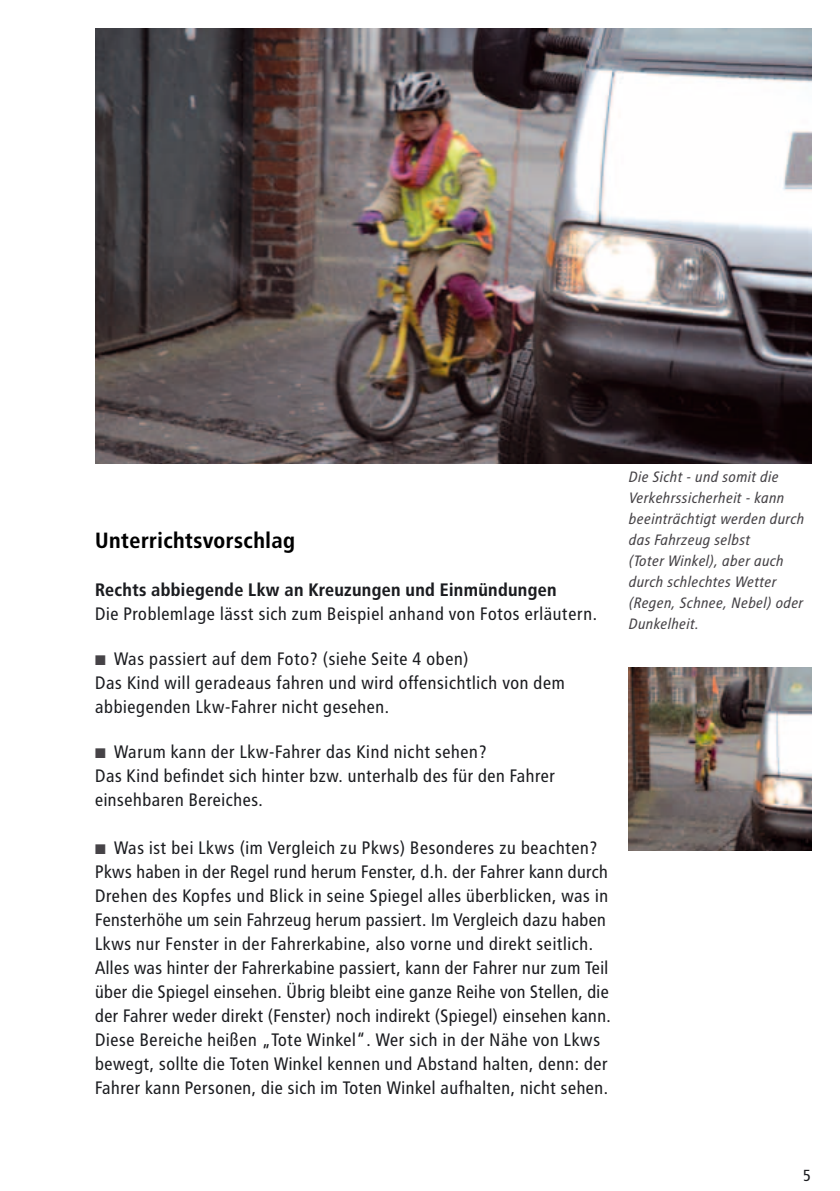
<style>
.page{position:relative;width:840px;height:1191px;background:#fff}
.page>*{position:absolute;margin:0;border:0;box-sizing:border-box;transform-origin:0 0}
.t1{font:700 22px "Transit";color:#000}
.t2{font:18px/24px "Transit";letter-spacing:-.005em;color:#1b1c20}
.t3{font:700 18px "Transit";letter-spacing:-.005em;color:#1b1c20}
.t4{font:16px "Transit";color:#1b1c20}
.t5{font:italic 15px/21px "Transit";color:#464347}
.s1{color:#464347}
</style>
<div class="page">
<img style="left:95px;top:28px;width:716px;height:435px">
<img style="left:628px;top:667px;width:183px;height:183px">
<p class="t1" style="left:95px;top:527px;width:202px">Unterrichtsvorschlag</p>
<p class="t3" style="left:95px;top:579px;width:463px">Rechts abbiegende Lkw an Kreuzungen und Einmündungen</p>
<p class="t2" style="left:95px;top:601px;width:504px">Die Problemlage lässt sich zum Beispiel anhand von Fotos erläutern.</p>
<p class="t2" style="left:95px;top:646px;width:471px"><span class="s1">■</span> Was passiert auf dem Foto? (siehe Seite 4 oben)<br>Das Kind will geradeaus fahren und wird offensichtlich von dem abbiegenden Lkw-Fahrer nicht gesehen.</p>
<p class="t2" style="left:95px;top:739px;width:462px"><span class="s1">■</span> Warum kann der Lkw-Fahrer das Kind nicht sehen?<br>Das Kind befindet sich hinter bzw. unterhalb des für den Fahrer einsehbaren Bereiches.</p>
<p class="t2" style="left:95px;top:835px;width:517px"><span class="s1">■</span> Was ist bei Lkws (im Vergleich zu Pkws) Besonderes zu beachten?<br>Pkws haben in der Regel rund herum Fenster, d.h. der Fahrer kann durch Drehen des Kopfes und Blick in seine Spiegel alles überblicken, was in Fensterhöhe um sein Fahrzeug herum passiert. Im Vergleich dazu haben Lkws nur Fenster in der Fahrerkabine, also vorne und direkt seitlich.<br>Alles was hinter der Fahrerkabine passiert, kann der Fahrer nur zum Teil über die Spiegel einsehen. Übrig bleibt eine ganze Reihe von Stellen, die der Fahrer weder direkt (Fenster) noch indirekt (Spiegel) einsehen kann.<br>Diese Bereiche heißen „Tote Winkel“. Wer sich in der Nähe von Lkws bewegt, sollte die Toten Winkel kennen und Abstand halten, denn: der Fahrer kann Personen, die sich im Toten Winkel aufhalten, nicht sehen.</p>
<p class="t5" style="left:628px;top:466px;width:177px">Die Sicht - und somit die<br>Verkehrssicherheit - kann beeinträchtigt werden durch das Fahrzeug selbst<br>(Toter Winkel), aber auch durch schlechtes Wetter (Regen, Schnee, Nebel) oder<br>Dunkelheit.</p>
<p class="t4" style="left:802px;top:1166px;width:10px">5</p>
</div>
